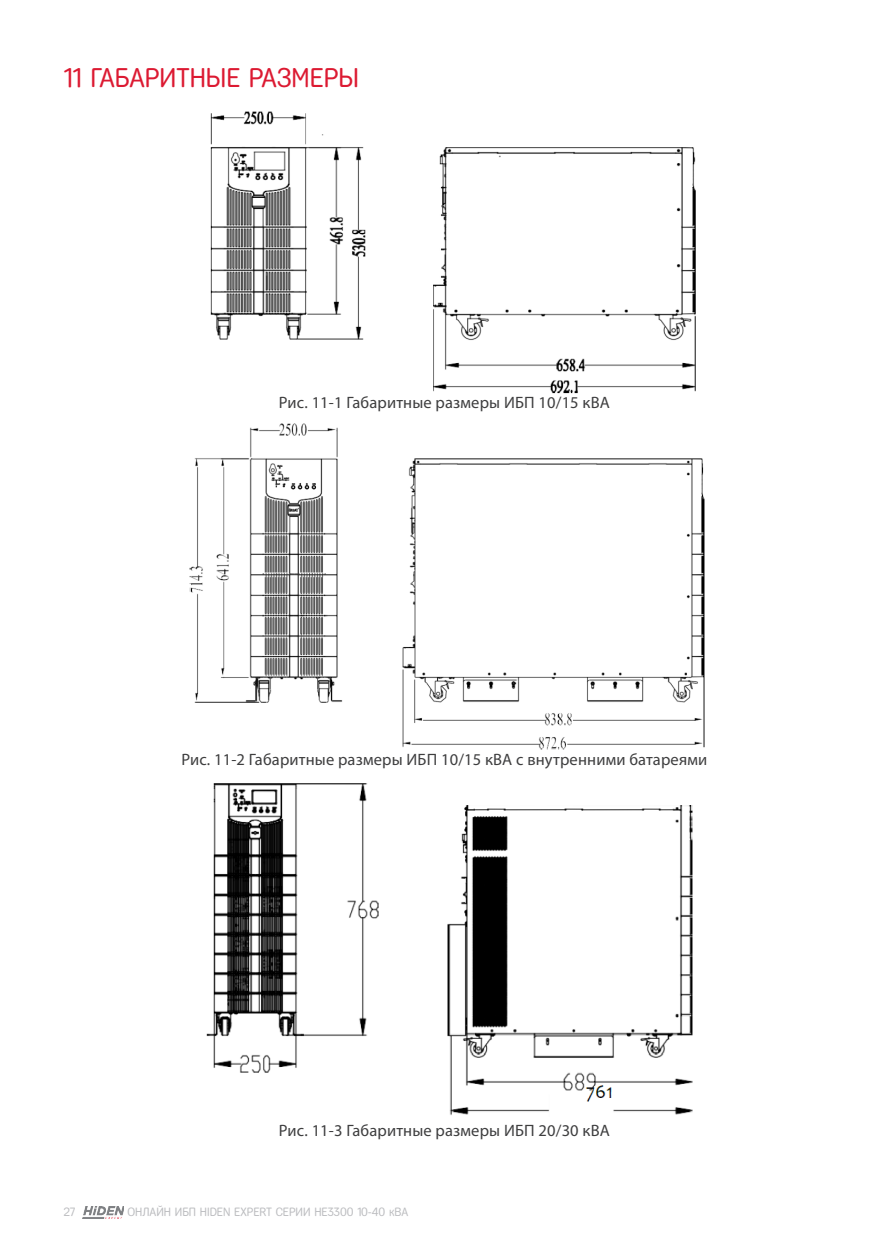
<style>
.page{position:relative;width:893px;height:1255px;background:#fff}
.page>*{position:absolute;margin:0;border:0;box-sizing:border-box;transform-origin:0 0}
.Стиль_абзаца_1{font:27px "Fregat";color:#dc1a32}
.Стиль_абзаца_3{font:16.5px "Myriad Pro";letter-spacing:.01em;color:#3e3e3f}
.t1{font:12px "Fregat";color:#bcbdc0}
</style>
<div class="page">
<img style="left:82px;top:1206px;width:42px;height:12px">
<img style="left:210px;top:111px;width:486px;height:283px">
<img style="left:189px;top:423px;width:516px;height:327px">
<img style="left:206px;top:783px;width:487px;height:332px">
<p class="Стиль_абзаца_1" style="left:64px;top:62px;width:297px">11 ГАБАРИТНЫЕ РАЗМЕРЫ</p>
<p class="Стиль_абзаца_3" style="left:279px;top:392px;width:332px">Рис. 11-1 Габаритные размеры ИБП 10/15 кВА</p>
<p class="Стиль_абзаца_3" style="left:181px;top:749px;width:527px">Рис. 11-2 Габаритные размеры ИБП 10/15 кВА с внутренними батареями</p>
<p class="Стиль_абзаца_3" style="left:279px;top:1119px;width:332px">Рис. 11-3 Габаритные размеры ИБП 20/30 кВА</p>
<p class="t1" style="left:64px;top:1204px;width:13px">27</p>
<p class="t1" style="left:128px;top:1205px;width:282px">ОНЛАЙН ИБП HIDEN EXPERT СЕРИИ HE3300 10-40 кВА</p>
</div>
